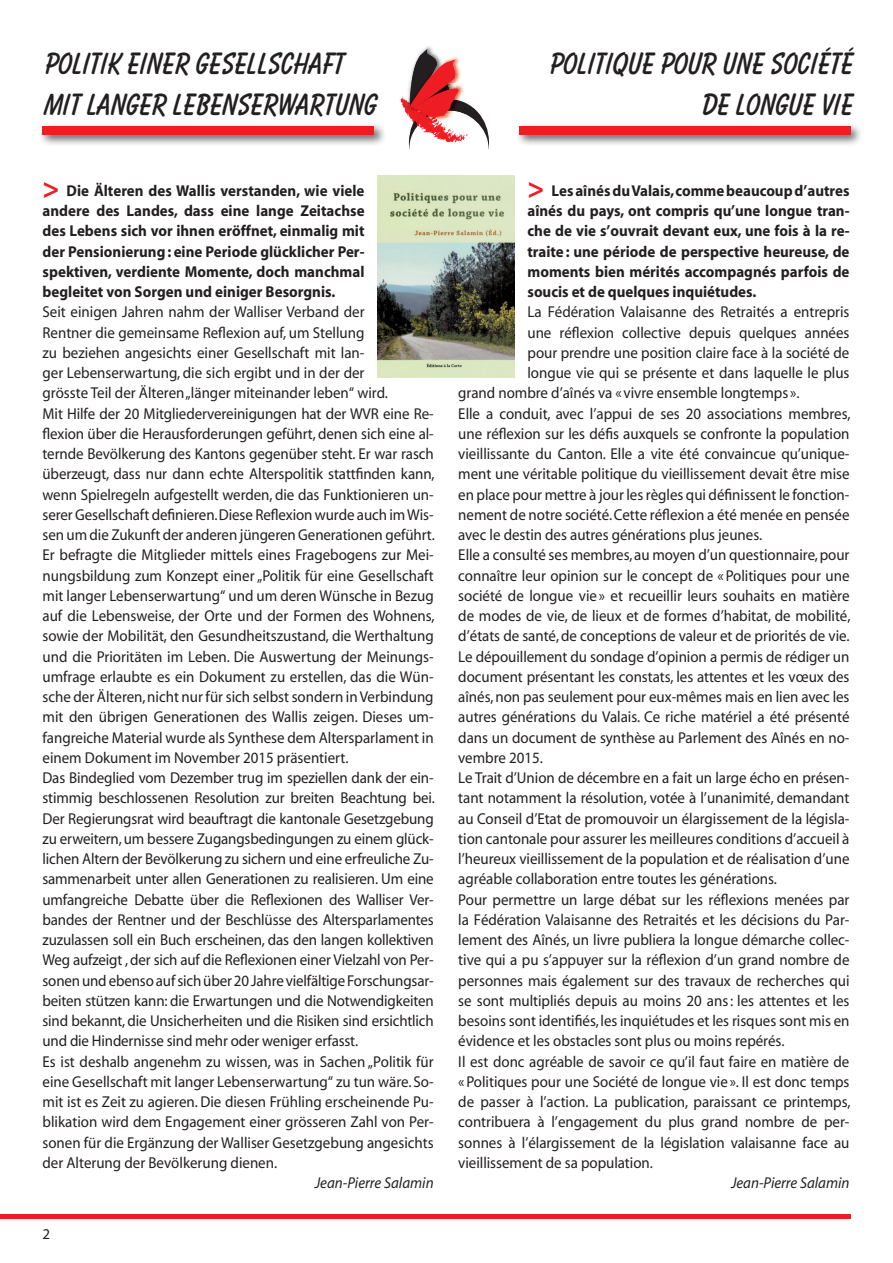
<style>
.page{position:relative;width:893px;height:1263px;background:#fff}
.page>*{position:absolute;margin:0;border:0;box-sizing:border-box;transform-origin:0 0}
.texte_général_frança{font:700 27px/40.5px "Balloon";color:#231f20;text-align:right}
.Texte_général_allema{font:15.75px/20.2px "Myriad";color:#231f20;text-align:justify;scale:.95 1}
.texte_général_frança-2{font:15.75px/20.2px "Myriad";color:#231f20;text-align:justify;scale:.95 1}
.Texte_général_allema-2{font:700 15.75px/20.2px "Myriad";color:#231f20;text-align:justify;scale:.95 1}
.texte_général_frança-3{font:700 15.75px/20.2px "Myriad";color:#231f20;text-align:justify;scale:.95 1}
.texte_général_frança-4{font:italic 15.75px "Myriad";color:#231f20;scale:.95 1}
.Texte_général_allema-3{font:italic 15.75px "Myriad";color:#231f20;scale:.95 1}
.t1{font:15px "Myriad";color:#231f20}
.s1{font-size:30px;color:#ee1d23}
</style>
<div class="page">
<svg style="left:400px;top:46px;width:89px;height:104px"></svg>
<hr style="left:0;top:1215px;width:850px;height:4px;background:#ee1d23">
<div style="left:39px;top:122px;width:347px;height:25px;background:#231f20;opacity:.75"></div>
<div style="left:43px;top:126px;width:331px;height:9px;background:#ee1d23"></div>
<div style="left:515px;top:122px;width:348px;height:25px;background:#231f20;opacity:.75"></div>
<div style="left:519px;top:126px;width:331px;height:9px;background:#ee1d23"></div>
<img style="left:377px;top:175px;width:138px;height:202px">
<p class="texte_général_frança" style="left:43px;top:44px;width:334px;text-align:left">POLITIK EINER GESELLSCHAFT<br>MIT LANGER LEBENSERWARTUNG</p>
<p class="texte_général_frança" style="left:547px;top:44px;width:305px">POLITIQUE POUR UNE SOCIÉTÉ<br>DE LONGUE VIE</p>
<p class="Texte_général_allema-2" style="left:43px;top:181px;width:340px"><span class="s1">&gt;</span> Die Älteren des Wallis verstanden, wie viele andere des Landes, dass eine lange Zeitachse des Lebens sich vor ihnen eröffnet, einmalig mit der Pensionierung: eine Periode glücklicher Per&shy;spektiven, verdiente Momente, doch manchmal begleitet von Sorgen und einiger Besorgnis.</p>
<p class="Texte_général_allema" style="left:43px;top:303px;width:365px;text-align:left">Seit einigen Jahren nahm der Walliser Verband der Rentner die gemeinsame Reflexion auf, um Stellung<br>zu beziehen angesichts einer Gesellschaft mit lan&shy;ger Lebenserwartung, die sich ergibt und in der der grösste Teil der Älteren „länger miteinander leben“ wird.</p>
<p class="Texte_général_allema" style="left:43px;top:404px;width:414px">Mit Hilfe der 20 Mitgliedervereinigungen hat der WVR eine Re&shy;flexion über die Herausforderungen geführt, denen sich eine al&shy;ternde Bevölkerung des Kantons gegenüber steht. Er war rasch überzeugt, dass nur dann echte Alterspolitik stattfinden kann, wenn Spielregeln aufgestellt werden, die das Funktionieren un&shy;serer Gesellschaft definieren. Diese Reflexion wurde auch im Wis&shy;sen um die Zukunft der anderen jüngeren Generationen geführt.</p>
<p class="Texte_général_allema" style="left:43px;top:546px;width:414px">Er befragte die Mitglieder mittels eines Fragebogens zur Mei&shy;nungsbildung zum Konzept einer „Politik für eine Gesellschaft mit langer Lebenserwartung“ und um deren Wünsche in Bezug auf die Lebensweise, der Orte und der Formen des Wohnens, sowie der Mobilität, den Gesundheitszustand, die Werthaltung und die Prioritäten im Leben. Die Auswertung der Meinungs&shy;umfrage erlaubte es ein Dokument zu erstellen, das die Wün&shy;sche der Älteren, nicht nur für sich selbst sondern in Verbindung mit den übrigen Generationen des Wallis zeigen. Dieses um&shy;fangreiche Material wurde als Synthese dem Altersparlament in einem Dokument im November 2015 präsentiert.</p>
<p class="Texte_général_allema" style="left:43px;top:768px;width:414px">Das Bindeglied vom Dezember trug im speziellen dank der ein&shy;stimmig beschlossenen Resolution zur breiten Beachtung bei.<br>Der Regierungsrat wird beauftragt die kantonale Gesetzgebung zu erweitern, um bessere Zugangsbedingungen zu einem glück&shy;lichen Altern der Bevölkerung zu sichern und eine erfreuliche Zu&shy;sammenarbeit unter allen Generationen zu realisieren. Um eine umfangreiche Debatte über die Reflexionen des Walliser Ver&shy;bandes der Rentner und der Beschlüsse des Altersparlamentes zuzulassen soll ein Buch erscheinen, das den langen kollektiven Weg aufzeigt , der sich auf die Reflexionen einer Vielzahl von Per&shy;sonen und ebenso auf sich über 20 Jahre vielfältige Forschungsar&shy;beiten stützen kann: die Erwartungen und die Notwendigkeiten sind bekannt, die Unsicherheiten und die Risiken sind ersichtlich und die Hindernisse sind mehr oder weniger erfasst.</p>
<p class="Texte_général_allema" style="left:43px;top:1052px;width:413px">Es ist deshalb angenehm zu wissen, was in Sachen „Politik für eine Gesellschaft mit langer Lebenserwartung“ zu tun wäre. So&shy;mit ist es Zeit zu agieren. Die diesen Frühling erscheinende Pu&shy;blikation wird dem Engagement einer grösseren Zahl von Per&shy;sonen für die Ergänzung der Walliser Gesetzgebung angesichts der Alterung der Bevölkerung dienen.</p>
<p class="Texte_général_allema-3" style="left:315px;top:1175px;width:127px">Jean-Pierre Salamin</p>
<p class="t1" style="left:43px;top:1226px;width:9px">2</p>
<p class="texte_général_frança-3" style="left:527px;top:181px;width:340px"><span class="s1">&gt;</span> Les aînés du Valais, comme beaucoup d’autres aînés du pays, ont compris qu’une longue tran&shy;che de vie s’ouvrait devant eux, une fois à la re&shy;traite: une période de perspective heureuse, de moments bien mérités accompagnés parfois de soucis et de quelques inquiétudes.</p>
<p class="texte_général_frança-2" style="left:527px;top:303px;width:340px">La Fédération Valaisanne des Retraités a entrepris</p>
<p class="texte_général_frança-2" style="left:527px;top:323px;width:340px">une réflexion collective depuis quelques années</p>
<p class="texte_général_frança-2" style="left:527px;top:343px;width:340px">pour prendre une position claire face à la société de</p>
<p class="texte_général_frança-2" style="left:527px;top:363px;width:340px">longue vie qui se présente et dans laquelle le plus</p>
<p class="texte_général_frança-2" style="left:458px;top:384px;width:361px">grand nombre d’aînés va « vivre ensemble longtemps ».</p>
<p class="texte_général_frança-2" style="left:458px;top:404px;width:414px">Elle a conduit, avec l’appui de ses 20 associations membres, une réflexion sur les défis auxquels se confronte la population vieillissante du Canton. Elle a vite été convaincue qu’unique&shy;ment une véritable politique du vieillissement devait être mise en place pour mettre à jour les règles qui définissent le fonction&shy;nement de notre société. Cette réflexion a été menée en pensée avec le destin des autres générations plus jeunes.</p>
<p class="texte_général_frança-2" style="left:458px;top:546px;width:414px">Elle a consulté ses membres, au moyen d’un questionnaire, pour connaître leur opinion sur le concept de «Politiques pour une société de longue vie» et recueillir leurs souhaits en matière de modes de vie, de lieux et de formes d’habitat, de mobilité, d’états de santé, de conceptions de valeur et de priorités de vie.</p>
<p class="texte_général_frança-2" style="left:458px;top:647px;width:413px">Le dépouillement du sondage d’opinion a permis de rédiger un document présentant les constats, les attentes et les vœux des aînés, non pas seulement pour eux-mêmes mais en lien avec les autres générations du Valais. Ce riche matériel a été présenté dans un document de synthèse au Parlement des Aînés en no&shy;vembre 2015.</p>
<p class="texte_général_frança-2" style="left:458px;top:768px;width:413px">Le Trait d’Union de décembre en a fait un large écho en présen&shy;tant notamment la résolution, votée à l’unanimité, demandant au Conseil d’Etat de promouvoir un élargissement de la législa&shy;tion cantonale pour assurer les meilleures conditions d’accueil à l’heureux vieillissement de la population et de réalisation d’une agréable collaboration entre toutes les générations.</p>
<p class="texte_général_frança-2" style="left:458px;top:890px;width:413px">Pour permettre un large débat sur les réflexions menées par la Fédération Valaisanne des Retraités et les décisions du Par&shy;lement des Aînés, un livre publiera la longue démarche collec&shy;tive qui a pu s’appuyer sur la réflexion d’un grand nombre de personnes mais également sur des travaux de recherches qui se sont multipliés depuis au moins 20 ans: les attentes et les besoins sont identifiés, les inquiétudes et les risques sont mis en évidence et les obstacles sont plus ou moins repérés.</p>
<p class="texte_général_frança-2" style="left:458px;top:1052px;width:414px">Il est donc agréable de savoir ce qu’il faut faire en matière de «Politiques pour une Société de longue vie». Il est donc temps de passer à l’action. La publication, paraissant ce printemps, contribuera à l’engagement du plus grand nombre de per&shy;sonnes à l’élargissement de la législation valaisanne face au vieillissement de sa population.</p>
<p class="texte_général_frança-4" style="left:731px;top:1175px;width:126px">Jean-Pierre Salamin</p>
</div>
